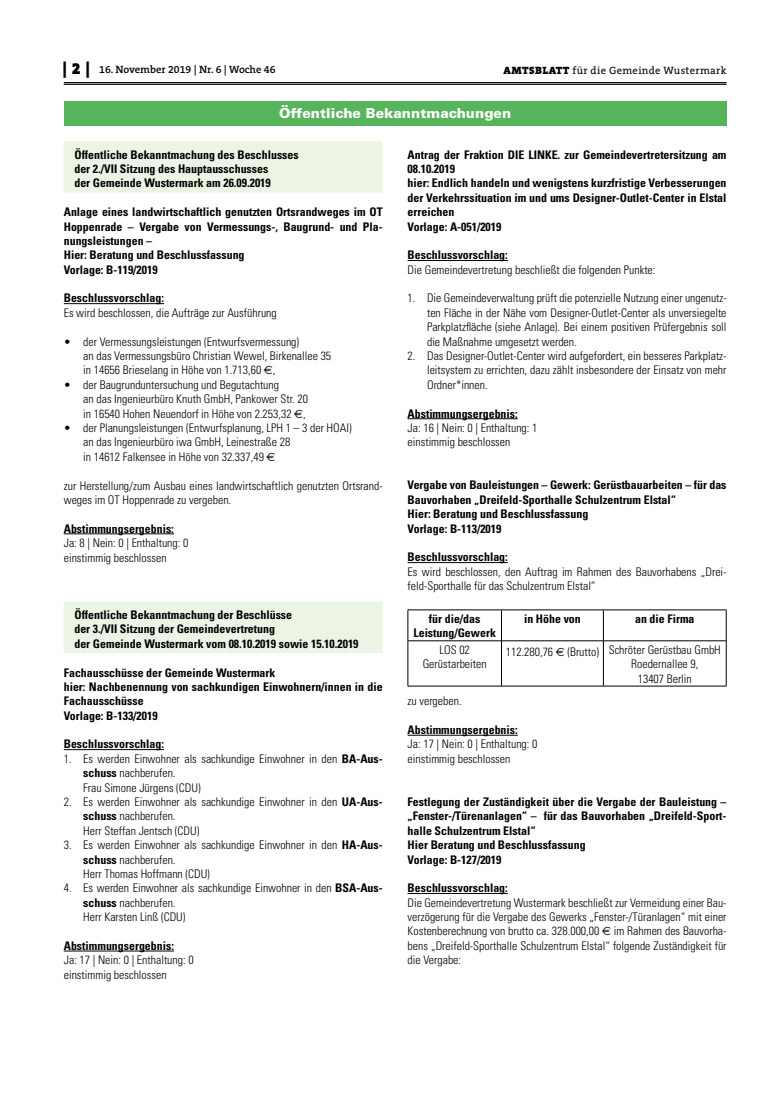
<style>
.page{position:relative;width:762px;height:1117px;background:#fff}
.page>*{position:absolute;margin:0;border:0;box-sizing:border-box;transform-origin:0 0}
.t1{font:900 13.75px "Univers";letter-spacing:.005em;color:#fff}
.t2{font:300 condensed 11.88px/14.4px "Univers";color:#000}
.t3{font:700 condensed 11.88px/14.4px "Univers";color:#000}
.t4{font:10.62px "The Serif B W5 Plain";letter-spacing:.03em;color:#000}
.t5{font:600 10.62px "The Serif B W6";color:#000}
.s1{font-family:"The Serif B W9";font-weight:900;font-size:16.25px}
.s2{font-family:"The Serif B W9";font-weight:900}
.s3{font-family:"Euro Sans Std";font-weight:400;font-stretch:normal}
.s4{font-weight:700}
</style>
<div class="page">
<hr style="left:64px;top:82px;width:662px;height:1px;background:#000">
<hr style="left:64px;top:84px;width:662px;height:1px;background:#000">
<div style="left:64px;top:101px;width:662px;height:25px;background:#56b45b"></div>
<div style="left:64px;top:141px;width:319px;height:51px;background:#ecf4e4"></div>
<hr style="left:64px;top:303px;width:100px;height:1px;background:#000">
<hr style="left:64px;top:533px;width:110px;height:1px;background:#000">
<div style="left:64px;top:601px;width:319px;height:51px;background:#ecf4e4"></div>
<hr style="left:64px;top:749px;width:100px;height:1px;background:#000">
<hr style="left:64px;top:950px;width:110px;height:1px;background:#000">
<hr style="left:407px;top:260px;width:101px;height:1px;background:#000">
<hr style="left:407px;top:418px;width:111px;height:1px;background:#000">
<hr style="left:407px;top:562px;width:101px;height:1px;background:#000">
<hr style="left:407px;top:734px;width:111px;height:1px;background:#000">
<hr style="left:407px;top:892px;width:101px;height:1px;background:#000">
<hr style="left:407px;top:609px;width:94px;height:1px;background:#000">
<hr style="left:407px;top:610px;width:1px;height:30px;background:#000">
<hr style="left:501px;top:609px;width:102px;height:1px;background:#000">
<hr style="left:603px;top:609px;width:123px;height:1px;background:#000">
<hr style="left:726px;top:610px;width:1px;height:30px;background:#000">
<hr style="left:407px;top:640px;width:1px;height:45px;background:#000">
<hr style="left:726px;top:640px;width:1px;height:45px;background:#000">
<hr style="left:407px;top:685px;width:94px;height:1px;background:#000">
<hr style="left:501px;top:685px;width:102px;height:1px;background:#000">
<hr style="left:603px;top:685px;width:123px;height:1px;background:#000">
<hr style="left:501px;top:610px;width:1px;height:30px;background:#000">
<hr style="left:603px;top:610px;width:1px;height:30px;background:#000">
<hr style="left:408px;top:640px;width:93px;height:1px;background:#000">
<hr style="left:501px;top:640px;width:102px;height:1px;background:#000">
<hr style="left:501px;top:640px;width:1px;height:45px;background:#000">
<hr style="left:603px;top:640px;width:123px;height:1px;background:#000">
<hr style="left:603px;top:640px;width:1px;height:45px;background:#000">
<p class="t5" style="left:63px;top:63px;width:214px"><span class="s1">| 2 |</span> 16. November 2019 | Nr. 6 | Woche 46</p>
<p class="t4" style="left:503px;top:63px;width:225px"><span class="s2">AMTSBLATT</span> für die Gemeinde Wustermark</p>
<p class="t1" style="left:279px;top:104px;width:234px">Öffentliche Bekanntmachungen</p>
<p class="t3" style="left:74px;top:147px;width:226px">Öffentliche Bekanntmachung des Beschlusses der 2./VII Sitzung des Hauptausschusses<br>der Gemeinde Wustermark am 26.09.2019</p>
<p class="t3" style="left:64px;top:205px;width:320px">Anlage eines landwirtschaftlich genutzten Ortsrandweges im OT Hoppenrade – Vergabe von Vermessungs-, Baugrund- und Pla&shy;nungsleistungen –<br>Hier: Beratung und Beschlussfassung<br>Vorlage: B-119/2019</p>
<p class="t3" style="left:64px;top:291px;width:102px">Beschlussvorschlag:</p>
<p class="t2" style="left:64px;top:305px;width:214px">Es wird beschlossen, die Aufträge zur Ausführung</p>
<p class="t2" style="left:83px;top:334px;width:249px;text-indent:-19px">• der Vermessungsleistungen (Entwurfsvermessung)<br>an das Vermessungsbüro Christian Wewel, Birkenallee 35 in 14656 Brieselang in Höhe von 1.713,60 <span class="s3">€</span>,</p>
<p class="t2" style="left:83px;top:377px;width:226px;text-indent:-19px">• der Baugrunduntersuchung und Begutachtung<br>an das Ingenieurbüro Knuth GmbH, Pankower Str. 20 in 16540 Hohen Neuendorf in Höhe von 2.253,32 <span class="s3">€</span>,</p>
<p class="t2" style="left:83px;top:420px;width:270px;text-indent:-19px">• der Planungsleistungen (Entwurfsplanung, LPH 1 – 3 der HOAI) an das Ingenieurbüro iwa GmbH, Leinestraße 28<br>in 14612 Falkensee in Höhe von 32.337,49 <span class="s3">€</span></p>
<p class="t2" style="left:64px;top:478px;width:320px">zur Herstellung/zum Ausbau eines landwirtschaftlich genutzten Ortsrand&shy;weges im OT Hoppenrade zu vergeben.</p>
<p class="t3" style="left:64px;top:521px;width:112px">Abstimmungsergebnis:</p>
<p class="t2" style="left:64px;top:535px;width:126px">Ja: 8 | Nein: 0 | Enthaltung: 0 einstimmig beschlossen</p>
<p class="t3" style="left:407px;top:147px;width:320px">Antrag der Fraktion DIE LINKE. zur Gemeindevertretersitzung am 08.10.2019<br>hier: Endlich handeln und wenigstens kurzfristige Verbesserungen der Verkehrssituation im und ums Designer-Outlet-Center in Elstal erreichen<br>Vorlage: A-051/2019</p>
<p class="t3" style="left:407px;top:248px;width:102px">Beschlussvorschlag:</p>
<p class="t2" style="left:407px;top:262px;width:249px">Die Gemeindevertretung beschließt die folgenden Punkte:</p>
<p class="t2" style="left:427px;top:291px;width:301px;text-align:justify;text-indent:-19px">1. Die Gemeindeverwaltung prüft die potenzielle Nutzung einer ungenutz&shy;ten Fläche in der Nähe vom Designer-Outlet-Center als unversiegelte Parkplatzfläche (siehe Anlage). Bei einem positiven Prüfergebnis soll die Maßnahme umgesetzt werden.</p>
<p class="t2" style="left:427px;top:348px;width:301px;text-align:justify;text-indent:-19px">2. Das Designer-Outlet-Center wird aufgefordert, ein besseres Parkplatz&shy;leitsystem zu errichten, dazu zählt insbesondere der Einsatz von mehr Ordner*innen.</p>
<p class="t3" style="left:407px;top:406px;width:112px">Abstimmungsergebnis:</p>
<p class="t2" style="left:407px;top:420px;width:131px">Ja: 16 | Nein: 0 | Enthaltung: 1 einstimmig beschlossen</p>
<p class="t3" style="left:407px;top:478px;width:320px">Vergabe von Bauleistungen – Gewerk: Gerüstbauarbeiten – für das Bauvorhaben „Dreifeld-Sporthalle Schulzentrum Elstal“<br>Hier: Beratung und Beschlussfassung<br>Vorlage: B-113/2019</p>
<p class="t3" style="left:407px;top:550px;width:102px">Beschlussvorschlag:</p>
<p class="t2" style="left:407px;top:564px;width:320px">Es wird beschlossen, den Auftrag im Rahmen des Bauvorhabens „Drei&shy;feld-Sporthalle für das Schulzentrum Elstal“</p>
<p class="t3" style="left:413px;top:611px;width:84px;text-align:center">für die/das<br>Leistung/Gewerk</p>
<p class="t3" style="left:524px;top:611px;width:58px">in Höhe von</p>
<p class="t3" style="left:635px;top:611px;width:61px">an die Firma</p>
<p class="t2" style="left:423px;top:642px;width:65px;text-align:center">LOS 02<br>Gerüstarbeiten</p>
<p class="t2" style="left:506px;top:642px;width:217px">112.280,76 <span class="s3">€</span> (Brutto) Schröter Gerüstbau GmbH</p>
<p class="t3" style="left:74px;top:607px;width:286px">Öffentliche Bekanntmachung der Beschlüsse<br>der 3./VII Sitzung der Gemeindevertretung<br>der Gemeinde Wustermark vom 08.10.2019 sowie 15.10.2019</p>
<p class="t3" style="left:64px;top:665px;width:320px">Fachausschüsse der Gemeinde Wustermark<br>hier: Nachbenennung von sachkundigen Einwohnern/innen in die Fachausschüsse<br>Vorlage: B-133/2019</p>
<p class="t3" style="left:64px;top:736px;width:102px">Beschlussvorschlag:</p>
<p class="t2" style="left:83px;top:751px;width:301px;text-indent:-19px">1. Es werden Einwohner als sachkundige Einwohner in den <span class="s4">BA-Aus&shy;schuss</span> nachberufen.<br>Frau Simone Jürgens (CDU)</p>
<p class="t2" style="left:83px;top:794px;width:301px;text-indent:-19px">2. Es werden Einwohner als sachkundige Einwohner in den <span class="s4">UA-Aus&shy;schuss</span> nachberufen.<br>Herr Steffan Jentsch (CDU)</p>
<p class="t2" style="left:83px;top:837px;width:301px;text-indent:-19px">3. Es werden Einwohner als sachkundige Einwohner in den <span class="s4">HA-Aus&shy;schuss</span> nachberufen.<br>Herr Thomas Hoffmann (CDU)</p>
<p class="t2" style="left:83px;top:880px;width:301px;text-indent:-19px">4. Es werden Einwohner als sachkundige Einwohner in den <span class="s4">BSA-Aus&shy;schuss</span> nachberufen.<br>Herr Karsten Linß (CDU)</p>
<p class="t3" style="left:64px;top:938px;width:112px">Abstimmungsergebnis:</p>
<p class="t2" style="left:64px;top:952px;width:131px">Ja: 17 | Nein: 0 | Enthaltung: 0 einstimmig beschlossen</p>
<p class="t2" style="left:631px;top:656px;width:69px">Roedernallee 9,</p>
<p class="t2" style="left:638px;top:671px;width:56px">13407 Berlin</p>
<p class="t2" style="left:407px;top:693px;width:56px">zu vergeben.</p>
<p class="t3" style="left:407px;top:722px;width:112px">Abstimmungsergebnis:</p>
<p class="t2" style="left:407px;top:737px;width:131px">Ja: 17 | Nein: 0 | Enthaltung: 0 einstimmig beschlossen</p>
<p class="t3" style="left:407px;top:794px;width:320px">Festlegung der Zuständigkeit über die Vergabe der Bauleistung – „Fenster-/Türenanlagen“ – für das Bauvorhaben „Dreifeld-Sport&shy;halle Schulzentrum Elstal“<br>Hier Beratung und Beschlussfassung<br>Vorlage: B-127/2019</p>
<p class="t3" style="left:407px;top:880px;width:102px">Beschlussvorschlag:</p>
<p class="t2" style="left:407px;top:895px;width:320px;text-align:justify">Die Gemeindevertretung Wustermark beschließt zur Vermeidung einer Bau&shy;verzögerung für die Vergabe des Gewerks „Fenster-/Türanlagen“ mit einer Kostenberechnung von brutto ca. 328.000,00 <span class="s3">€</span> im Rahmen des Bauvorha&shy;bens „Dreifeld-Sporthalle Schulzentrum Elstal“ folgende Zuständigkeit für die Vergabe:</p>
</div>
